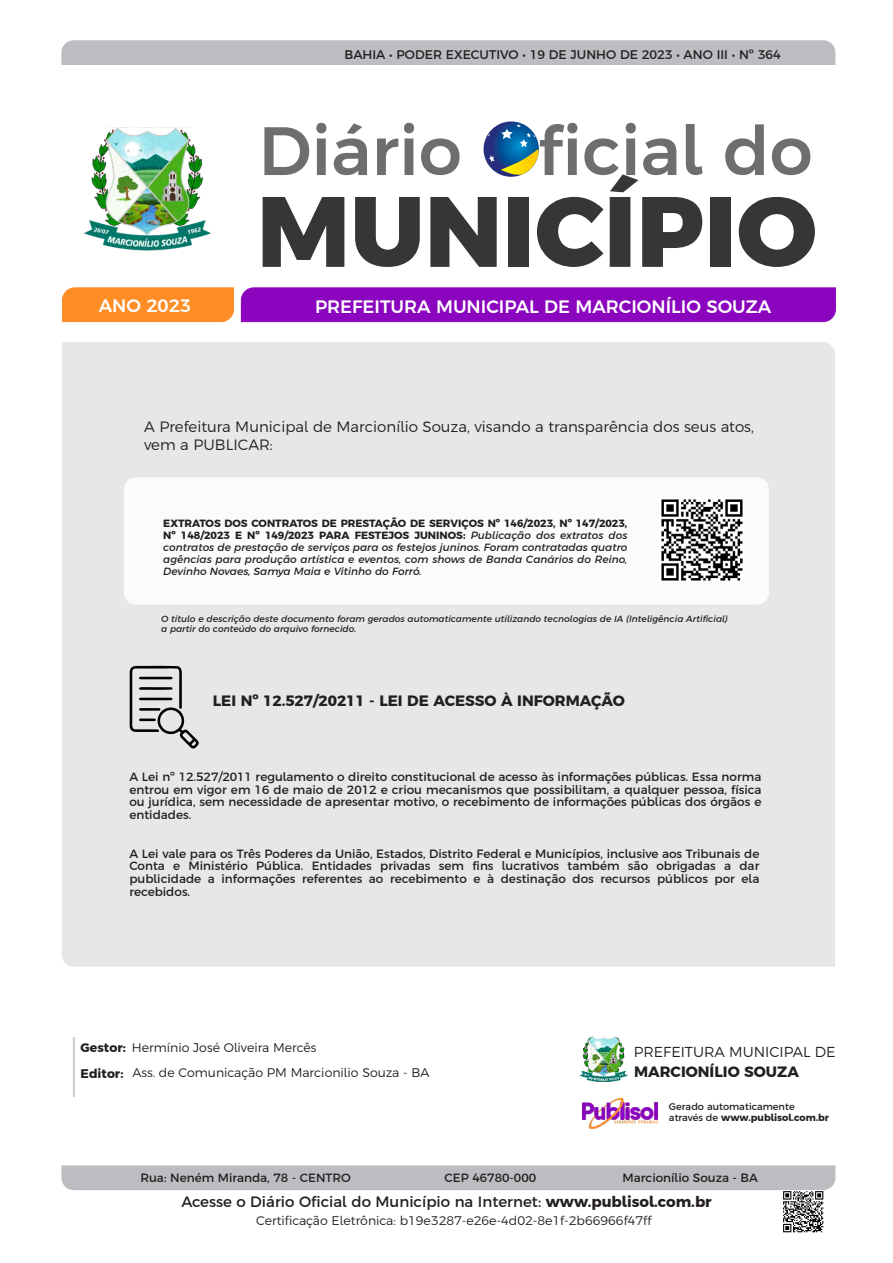
<style>
.page{position:relative;width:893px;height:1263px;background:#fff}
.page>*{position:absolute;margin:0;border:0;box-sizing:border-box;transform-origin:0 0}
.t1{font:800 99.6px "Argentum Sans";color:#383536}
.t2{font:500 68.25px "Argentum Sans";color:#6d6e70}
.t3{font:500 18px "Argentum Sans";color:#fff}
.t4{font:300 15px/17.2px "Argentum Sans";color:#231f20}
.t5{font:15px "Argentum Sans";color:#231f20}
.t6{font:700 15px "Argentum Sans";color:#231f20}
.t7{font:300 14.4px "Argentum Sans";color:#231f20}
.t8{font:300 12.45px "Argentum Sans";color:#231f20}
.t9{font:12.45px "Argentum Sans";color:#231f20}
.t10{font:700 12.45px/26.2px "Argentum Sans";color:#231f20}
.t11{font:12px/12.6px "Argentum Sans";color:#231f20;text-align:justify}
.t12{font:italic 10.5px/12px "Argentum Sans";color:#231f20;text-align:justify}
.t13{font:9.75px/10.2px "Argentum Sans";color:#231f20}
.t14{font:italic 9px/10.4px "Argentum Sans";color:#231f20}
.s1{font-weight:700;font-style:normal}
.s2{font-weight:700}
</style>
<div class="page">
<div style="left:61px;top:40px;width:774px;height:25px;background:#bbbdc0"></div>
<div style="left:61px;top:1165px;width:774px;height:25px;background:#bbbdc0"></div>
<div style="left:62px;top:342px;width:773px;height:625px;background:#e6e7e8"></div>
<div style="left:73px;top:1037px;width:2px;height:60px;background:#a7a9ac;border:1px solid #ccc"></div>
<div style="left:124px;top:477px;width:645px;height:128px;background:#fbfbfb;border-radius:12px"></div>
<svg style="left:484px;top:121px;width:55px;height:56px"></svg>
<div style="left:241px;top:287px;width:595px;height:35px;background:#8b05be"></div>
<div style="left:62px;top:287px;width:172px;height:35px;background:#fe8d25"></div>
<svg style="left:129px;top:665px;width:72px;height:84px;background:#babbbc"></svg>
<img style="left:83px;top:127px;width:128px;height:124px">
<img style="left:579px;top:1036px;width:49px;height:46px">
<img style="left:583px;top:1098px;width:74px;height:30px">
<img style="left:661px;top:499px;width:82px;height:82px">
<img style="left:783px;top:1191px;width:41px;height:42px">
<p class="t9" style="left:344px;top:47px;width:438px">BAHIA • PODER EXECUTIVO • 19 DE JUNHO DE 2023 • ANO III • Nº 364</p>
<h2 class="t2" style="left:259px;top:109px;width:555px">Diário Oficial do</h2>
<h1 class="t1" style="left:257px;top:169px;width:562px">MUNICÍPIO</h1>
<h3 class="t3" style="left:99px;top:295px;width:94px">ANO 2023</h3>
<h3 class="t3" style="left:315px;top:295px;width:458px">PREFEITURA MUNICIPAL DE MARCIONÍLIO SOUZA</h3>
<p class="t4" style="left:144px;top:418px;width:611px">A Prefeitura Municipal de Marcionílio Souza, visando a transparência dos seus atos, vem a PUBLICAR:</p>
<p class="t12" style="left:163px;top:518px;width:466px"><span class="s1">EXTRATOS DOS CONTRATOS DE PRESTAÇÃO DE SERVIÇOS Nº 146/2023, Nº 147/2023, Nº 148/2023 E Nº 149/2023 PARA FESTEJOS JUNINOS:</span> Publicação dos extratos dos contratos de prestação de serviços para os festejos juninos. Foram contratadas quatro agências para produção artística e eventos, com shows de Banda Canários do Reino, Devinho Novaes, Samya Maia e Vitinho do Forró.</p>
<p class="t14" style="left:161px;top:614px;width:568px">O título e descrição deste documento foram gerados automaticamente utilizando tecnologias de IA (Inteligência Artificial) a partir do conteúdo do arquivo fornecido.</p>
<p class="t6" style="left:213px;top:691px;width:413px">LEI Nº 12.527/20211 - LEI DE ACESSO À INFORMAÇÃO</p>
<p class="t11" style="left:129px;top:770px;width:633px">A Lei nº 12.527/2011 regulamento o direito constitucional de acesso às informações públicas. Essa norma entrou em vigor em 16 de maio de 2012 e criou mecanismos que possibilitam, a qualquer pessoa, física ou jurídica, sem necessidade de apresentar motivo, o recebimento de informações públicas dos órgãos e entidades.</p>
<p class="t11" style="left:129px;top:847px;width:631px">A Lei vale para os Três Poderes da União, Estados, Distrito Federal e Municípios, inclusive aos Tribunais de Conta e Ministério Pública. Entidades privadas sem fins lucrativos também são obrigadas a dar publicidade a informações referentes ao recebimento e à destinação dos recursos públicos por ela recebidos.</p>
<p class="t8" style="left:132px;top:1040px;width:186px">Hermínio José Oliveira Mercês</p>
<p class="t10" style="left:81px;top:1034px;width:47px">Gestor:<br>Editor:</p>
<p class="t8" style="left:132px;top:1065px;width:299px">Ass. de Comunicação PM Marcionilio Souza - BA</p>
<p class="t7" style="left:634px;top:1043px;width:203px">PREFEITURA MUNICIPAL DE</p>
<p class="t6" style="left:634px;top:1062px;width:166px">MARCIONÍLIO SOUZA</p>
<p class="t13" style="left:669px;top:1102px;width:162px">Gerado automaticamente através de <span class="s2">www.publisol.com.br</span></p>
<p class="t11" style="left:140px;top:1171px;width:212px">Rua: Neném Miranda, 78 - CENTRO</p>
<p class="t11" style="left:445px;top:1171px;width:93px">CEP 46780-000</p>
<p class="t11" style="left:623px;top:1171px;width:137px">Marcionílio Souza - BA</p>
<p class="t5" style="left:181px;top:1193px;width:532px">Acesse o Diário Oficial do Município na Internet: <span class="s2">www.publisol.com.br</span></p>
<p class="t8" style="left:256px;top:1213px;width:397px">Certificação Eletrônica: b19e3287-e26e-4d02-8e1f-2b66966f47ff</p>
</div>
